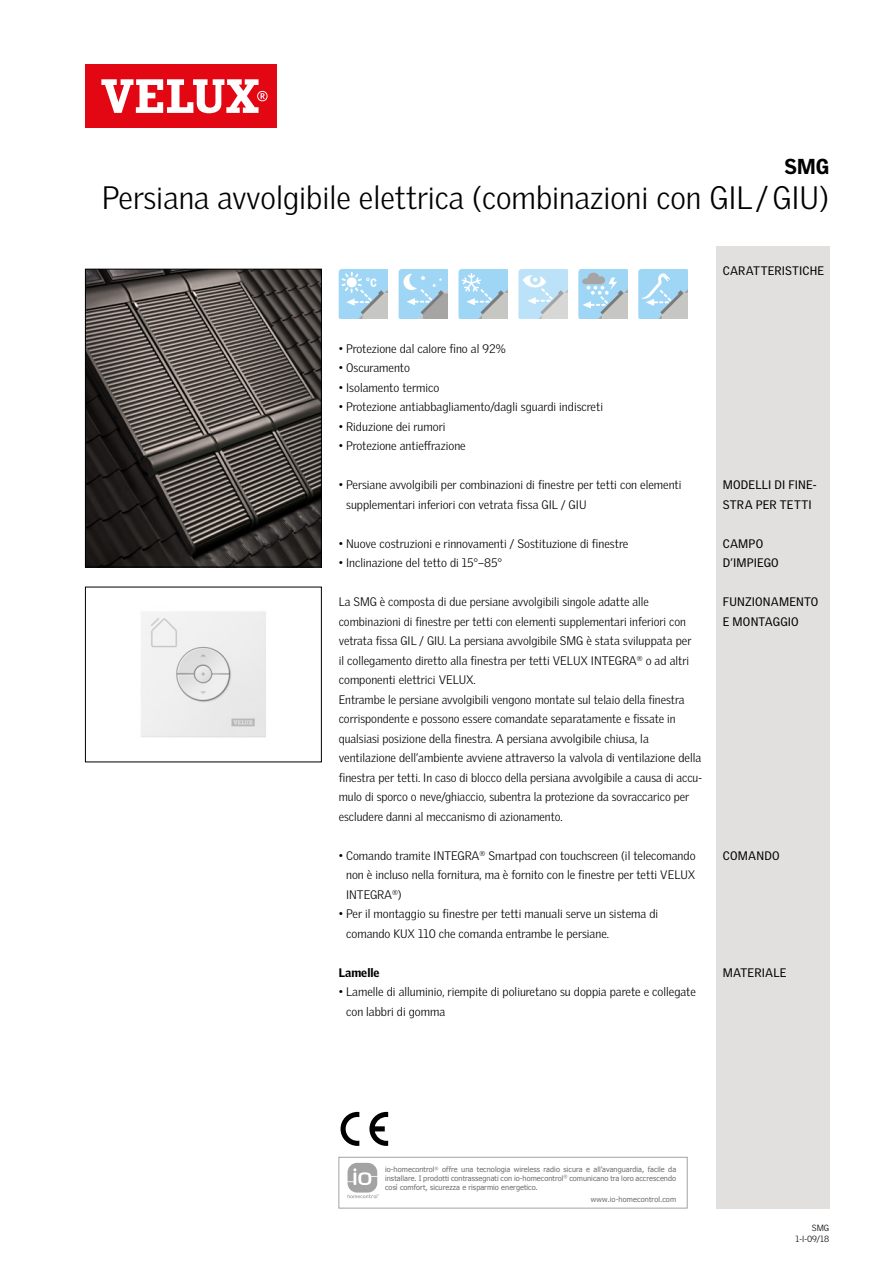
<style>
.page{position:relative;width:893px;height:1263px;background:#fff}
.page>*{position:absolute;margin:0;border:0;box-sizing:border-box;transform-origin:0 0}
.t1{font:300 31.5px "Velux Gothic";color:#000}
.t2{font:900 21px "Velux Gothic";color:#000}
.t3{font:300 12px/19.5px "Velux Gothic";color:#000}
.t4{font:12px/19.5px "Velux Gothic";letter-spacing:.015em;color:#000}
.t5{font:900 12px "Velux Gothic";color:#000}
.t6{font:300 8.7px/10.5px "Velux Gothic";color:#000;text-align:right}
.t7{font:7.35px/8.9px "Tahoma";letter-spacing:.01em;color:#706f6f;text-align:justify}
</style>
<div class="page">
<div style="left:85px;top:64px;width:191px;height:64px;background:#e30613"></div>
<svg style="left:101px;top:79px;width:167px;height:34px"></svg>
<div style="left:716px;top:247px;width:113px;height:962px;background:#e1e0de"></div>
<img style="left:87px;top:271px;width:233px;height:294px">
<div style="left:85px;top:269px;width:237px;height:298px;border:1px solid #000"></div>
<svg style="left:369px;top:1112px;width:19px;height:34px"></svg>
<svg style="left:341px;top:1112px;width:18px;height:34px"></svg>
<svg style="left:399px;top:269px;width:49px;height:49px;background:#a6cde3"></svg>
<svg style="left:638px;top:269px;width:49px;height:49px;background:#acd3e9"></svg>
<svg style="left:339px;top:269px;width:49px;height:49px;background:#aed3e9"></svg>
<svg style="left:458px;top:269px;width:50px;height:49px;background:#acd3e9"></svg>
<svg style="left:518px;top:269px;width:50px;height:49px;background:#c5e0ef"></svg>
<svg style="left:578px;top:269px;width:49px;height:49px;background:#accfe2"></svg>
<img style="left:141px;top:611px;width:125px;height:127px">
<div style="left:85px;top:587px;width:237px;height:175px;border:1px solid #000"></div>
<div style="left:339px;top:1157px;width:348px;height:51px;border:1px solid #a3a3a3"></div>
<svg style="left:348px;top:1163px;width:31px;height:35px"></svg>
<h2 class="t2" style="left:784px;top:153px;width:46px">SMG</h2>
<h1 class="t1" style="left:102px;top:179px;width:729px">Persiana avvolgibile elettrica (combinazioni con GIL/GIU)</h1>
<p class="t4" style="left:723px;top:260px;width:103px">CARATTERISTICHE</p>
<p class="t3" style="left:339px;top:338px;width:168px">• Protezione dal calore fino al 92%</p>
<p class="t3" style="left:339px;top:358px;width:73px">• Oscuramento</p>
<p class="t3" style="left:339px;top:377px;width:102px">• Isolamento termico</p>
<p class="t3" style="left:339px;top:397px;width:266px">• Protezione antiabbagliamento/dagli sguardi indiscreti</p>
<p class="t3" style="left:339px;top:416px;width:108px">• Riduzione dei rumori</p>
<p class="t3" style="left:339px;top:436px;width:129px">• Protezione antieffrazione</p>
<p class="t3" style="left:346px;top:475px;width:337px;text-indent:-7px">• Persiane avvolgibili per combinazioni di finestre per tetti con elementi supplementari inferiori con vetrata fissa GIL / GIU</p>
<p class="t3" style="left:339px;top:533px;width:291px">• Nuove costruzioni e rinnovamenti / Sostituzione di finestre</p>
<p class="t3" style="left:339px;top:553px;width:165px">• Inclinazione del tetto di 15°–85°</p>
<p class="t3" style="left:339px;top:592px;width:365px">La SMG è composta di due persiane avvolgibili singole adatte alle combinazioni di finestre per tetti con elementi supplementari inferiori con vetrata fissa GIL / GIU. La persiana avvolgibile SMG è stata sviluppata per<br>il collegamento diretto alla finestra per tetti VELUX INTEGRA<sup>®</sup> o ad altri componenti elettrici VELUX.<br>Entrambe le persiane avvolgibili vengono montate sul telaio della finestra corrispondente e possono essere comandate separatamente e fissate in qualsiasi posizione della finestra. A persiana avvolgibile chiusa, la ventilazione dell’ambiente avviene attraverso la valvola di ventilazione della finestra per tetti. In caso di blocco della persiana avvolgibile a causa di accu&shy;mulo di sporco o neve/ghiaccio, subentra la protezione da sovraccarico per escludere danni al meccanismo di azionamento.</p>
<p class="t3" style="left:346px;top:845px;width:351px;text-align:justify;text-indent:-7px">• Comando tramite INTEGRA<sup>®</sup> Smartpad con touchscreen (il telecomando non è incluso nella fornitura, ma è fornito con le finestre per tetti VELUX INTEGRA<sup>®</sup>)</p>
<p class="t3" style="left:346px;top:904px;width:314px;text-indent:-7px">• Per il montaggio su finestre per tetti manuali serve un sistema di comando KUX 110 che comanda entrambe le persiane.</p>
<p class="t5" style="left:339px;top:965px;width:42px">Lamelle</p>
<p class="t3" style="left:346px;top:982px;width:351px;text-indent:-7px">• Lamelle di alluminio, riempite di poliuretano su doppia parete e collegate con labbri di gomma</p>
<p class="t4" style="left:723px;top:475px;width:95px">MODELLI DI FINE-<br>STRA PER TETTI</p>
<p class="t4" style="left:723px;top:533px;width:57px">CAMPO<br>D’IMPIEGO</p>
<p class="t4" style="left:723px;top:592px;width:97px">FUNZIONAMENTO<br>E MONTAGGIO</p>
<p class="t4" style="left:723px;top:845px;width:58px">COMANDO</p>
<p class="t4" style="left:723px;top:962px;width:65px">MATERIALE</p>
<p class="t7" style="left:385px;top:1164px;width:293px">io-homecontrol<sup>®</sup> offre una tecnologia wireless radio sicura e all’avanguardia, facile da installare. I prodotti contrassegnati con io-homecontrol<sup>®</sup> comunicano tra loro accrescendo così comfort, sicurezza e risparmio energetico.</p>
<p class="t7" style="left:591px;top:1194px;width:87px">www.io-homecontrol.com</p>
<p class="t6" style="left:796px;top:1223px;width:35px">SMG<br>1-I-09/18</p>
</div>
